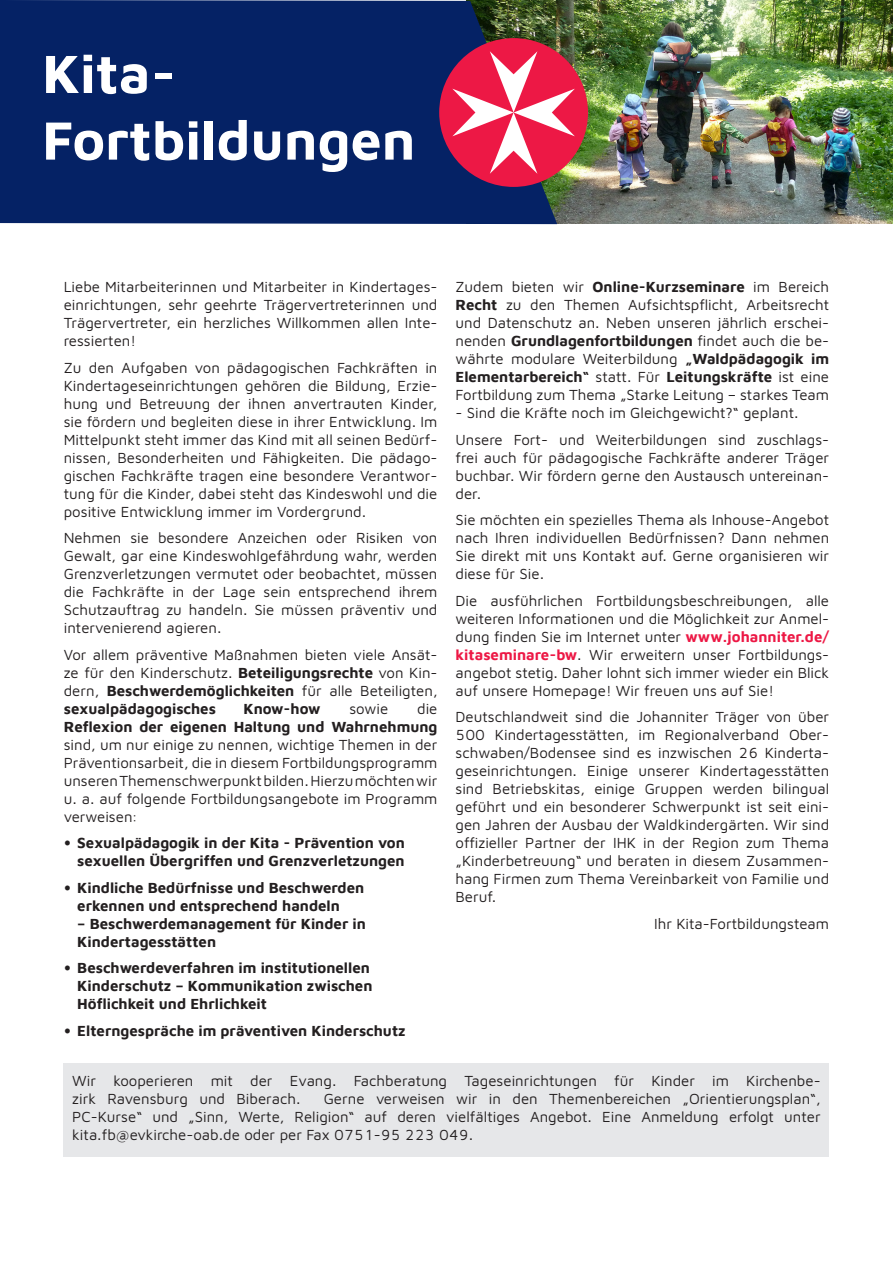
<style>
.page{position:relative;width:893px;height:1263px;background:#fff}
.page>*{position:absolute;margin:0;border:0;box-sizing:border-box;transform-origin:0 0}
.t1{font:700 55.5px/66.6px "Maven Johanniter";color:#fff}
.t2{font:15px/18px "Maven Johanniter";color:#231f20;text-align:justify}
.t3{font:700 15px/18px "Maven Johanniter";color:#231f20}
.s1{font-weight:700}
.s2{font-weight:700;color:#ed1845}
</style>
<div class="page">
<img style="left:557px;top:1px;width:336px;height:223px">
<div style="left:0;top:0;width:557px;height:224px;background:#052265"></div>
<div style="left:439px;top:38px;width:149px;height:149px;background:#ed1845;border-radius:50%"></div>
<svg style="left:452px;top:51px;width:123px;height:123px"></svg>
<div style="left:64px;top:1063px;width:765px;height:94px;background:#e6e7e9"></div>
<p class="t1" style="left:42px;top:37px;width:375px">Kita-<br>Fortbildungen</p>
<p class="t2" style="left:64px;top:277px;width:375px">Liebe Mitarbeiterinnen und Mitarbeiter in Kindertages&shy;einrichtungen, sehr geehrte Trägervertreterinnen und Trägervertreter, ein herzliches Willkommen allen Inte&shy;ressierten!</p>
<p class="t2" style="left:64px;top:358px;width:375px">Zu den Aufgaben von pädagogischen Fachkräften in Kindertageseinrichtungen gehören die Bildung, Erzie&shy;hung und Betreuung der ihnen anvertrauten Kinder, sie fördern und begleiten diese in ihrer Entwicklung. Im Mittelpunkt steht immer das Kind mit all seinen Bedürf&shy;nissen, Besonderheiten und Fähigkeiten. Die pädago&shy;gischen Fachkräfte tragen eine besondere Verantwor&shy;tung für die Kinder, dabei steht das Kindeswohl und die positive Entwicklung immer im Vordergrund.</p>
<p class="t2" style="left:64px;top:528px;width:375px">Nehmen sie besondere Anzeichen oder Risiken von Gewalt, gar eine Kindeswohlgefährdung wahr, werden Grenzverletzungen vermutet oder beobachtet, müssen die Fachkräfte in der Lage sein entsprechend ihrem Schutzauftrag zu handeln. Sie müssen präventiv und intervenierend agieren.</p>
<p class="t2" style="left:64px;top:645px;width:375px">Vor allem präventive Maßnahmen bieten viele Ansät&shy;ze für den Kinderschutz. <span class="s1">Beteiligungsrechte</span> von Kin&shy;dern, <span class="s1">Beschwerdemöglichkeiten</span> für alle Beteiligten, <span class="s1">sexualpädagogisches</span></p>
<p class="t2" style="left:64px;top:699px;width:375px;text-indent:353px">die <span class="s1">Reflexion der eigenen Haltung und Wahrnehmung </span>sind, um nur einige zu nennen, wichtige Themen in der Präventionsarbeit, die in diesem Fortbildungsprogramm unseren Themenschwerpunkt bilden. Hierzu möchten wir u. a. auf folgende Fortbildungsangebote im Programm verweisen:</p>
<p class="t3" style="left:64px;top:833px;width:343px;text-align:right">• Sexualpädagogik in der Kita - Prävention von sexuellen Übergriffen und Grenzverletzungen</p>
<p class="t3" style="left:77px;top:877px;width:288px;text-indent:-14px">• Kindliche Bedürfnisse und Beschwerden erkennen und entsprechend handeln</p>
<p class="t3" style="left:77px;top:913px;width:290px">– Beschwerdemanagement für Kinder in<br>Kindertagesstätten</p>
<p class="t3" style="left:77px;top:958px;width:297px;text-indent:-14px">• Beschwerdeverfahren im institutionellen<br>Kinderschutz – Kommunikation zwischen<br>Höflichkeit und Ehrlichkeit</p>
<p class="t3" style="left:64px;top:1020px;width:343px">• Elterngespräche im präventiven Kinderschutz</p>
<p class="t3" style="left:244px;top:698px;width:79px">Know-how</p>
<p class="t2" style="left:349px;top:699px;width:40px">sowie</p>
<p class="t2" style="left:455px;top:277px;width:375px">Zudem bieten wir <span class="s1">Online-Kurzseminare</span> im Bereich <span class="s1">Recht</span> zu den Themen Aufsichtspflicht, Arbeitsrecht und Datenschutz an. Neben unseren jährlich erschei&shy;nenden <span class="s1">Grundlagenfortbildungen</span> findet auch die be&shy;währte modulare Weiterbildung <span class="s1">„Waldpädagogik im Elementarbereich“</span> statt. Für <span class="s1">Leitungskräfte</span> ist eine Fortbildung zum Thema „Starke Leitung – starkes Team</p>
<p class="t2" style="left:455px;top:403px;width:345px">- Sind die Kräfte noch im Gleichgewicht?“ geplant.</p>
<p class="t2" style="left:455px;top:430px;width:375px">Unsere Fort- und Weiterbildungen sind zuschlags&shy;frei auch für pädagogische Fachkräfte anderer Träger buchbar. Wir fördern gerne den Austausch untereinan&shy;der.</p>
<p class="t2" style="left:455px;top:510px;width:375px">Sie möchten ein spezielles Thema als Inhouse-Angebot nach Ihren individuellen Bedürfnissen? Dann nehmen Sie direkt mit uns Kontakt auf. Gerne organisieren wir diese für Sie.</p>
<p class="t2" style="left:455px;top:591px;width:375px">Die ausführlichen Fortbildungsbeschreibungen, alle weiteren Informationen und die Möglichkeit zur Anmel&shy;dung finden Sie im Internet unter <span class="s2">www.johanniter.de/ kitaseminare-bw</span>. Wir erweitern unser Fortbildungs&shy;angebot stetig. Daher lohnt sich immer wieder ein Blick auf unsere Homepage! Wir freuen uns auf Sie!</p>
<p class="t2" style="left:455px;top:707px;width:375px">Deutschlandweit sind die Johanniter Träger von über 500 Kindertagesstätten, im Regionalverband Ober&shy;schwaben/Bodensee sind es inzwischen 26 Kinderta&shy;geseinrichtungen. Einige unserer Kindertagesstätten sind Betriebskitas, einige Gruppen werden bilingual geführt und ein besonderer Schwerpunkt ist seit eini&shy;gen Jahren der Ausbau der Waldkindergärten. Wir sind offizieller Partner der IHK in der Region zum Thema „Kinderbetreuung“ und beraten in diesem Zusammen&shy;hang Firmen zum Thema Vereinbarkeit von Familie und Beruf.</p>
<p class="t2" style="left:654px;top:914px;width:177px">Ihr Kita-Fortbildungsteam</p>
<p class="t2" style="left:72px;top:1070px;width:750px">Wir kooperieren mit der Evang. Fachberatung Tageseinrichtungen für Kinder im Kirchenbe&shy;zirk Ravensburg und Biberach.</p>
<p class="t2" style="left:72px;top:1088px;width:750px;text-indent:251px">Gerne verweisen wir in den Themenbereichen „Orientierungsplan“, PC-Kurse“ und „Sinn, Werte, Religion“ auf deren vielfältiges Angebot. Eine Anmeldung erfolgt unter kita.fb@evkirche-oab.de oder per Fax 0751-95 223 049.</p>
</div>
